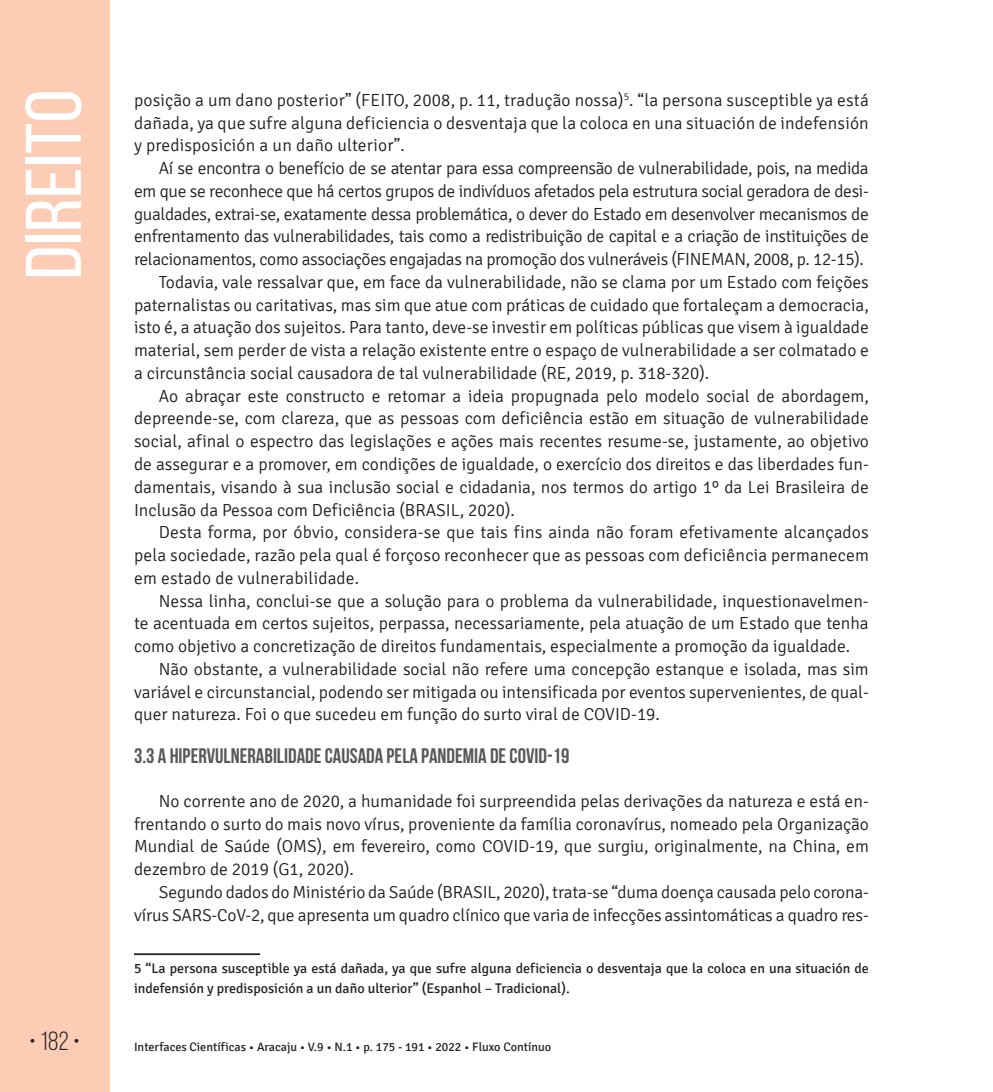
<style>
.page{position:relative;width:993px;height:1092px;background:#fff}
.page>*{position:absolute;margin:0;border:0;box-sizing:border-box;transform-origin:0 0}
.t1{font:78.75px "Bebas Neue";color:#fff;scale:1.09 1}
.t2{font:26.25px "Bebas Neue";color:#231f20}
.t3{font:700 21px "Bebas Neue";color:#57585a}
.t4{font:300 17.5px/22.8px "Signika";color:#231f20;text-align:justify}
.t5{font:300 17.5px "Signika";letter-spacing:-.02em;color:#231f20}
.t6{font:14px/19.2px "Signika";color:#231f20}
.t7{font:12.25px "Signika";color:#231f20}
</style>
<div class="page">
<div style="left:0;top:0;width:109px;height:1091px;background:#fcccb5"></div>
<hr style="left:134px;top:953px;width:126px;height:2px;background:#231f20">
<h1 class="t1" style="left:11px;top:279px;width:176px;rotate:-90deg">Direito</h1>
<p class="t4" style="left:134px;top:89px;width:736px">posição a um dano posterior” (FEITO, 2008, p. 11, tradução nossa)<sup>5</sup>. “la persona susceptible ya está dañada, ya que sufre alguna deficiencia o desventaja que la coloca en una situación de indefensión y predisposición a un daño ulterior”.</p>
<p class="t5" style="left:159px;top:159px;width:711px">Aí se encontra o benefício de se atentar para essa compreensão de vulnerabilidade, pois, na medida</p>
<p class="t5" style="left:134px;top:181px;width:736px">em que se reconhece que há certos grupos de indivíduos afetados pela estrutura social geradora de desi-</p>
<p class="t5" style="left:134px;top:204px;width:736px">gualdades, extrai-se, exatamente dessa problemática, o dever do Estado em desenvolver mecanismos de</p>
<p class="t5" style="left:134px;top:227px;width:736px">enfrentamento das vulnerabilidades, tais como a redistribuição de capital e a criação de instituições de</p>
<p class="t5" style="left:134px;top:250px;width:731px">relacionamentos, como associações engajadas na promoção dos vulneráveis (FINEMAN, 2008, p. 12-15).</p>
<p class="t4" style="left:159px;top:271px;width:711px">Todavia, vale ressalvar que, em face da vulnerabilidade, não se clama por um Estado com feições</p>
<p class="t4" style="left:134px;top:294px;width:736px">paternalistas ou caritativas, mas sim que atue com práticas de cuidado que fortaleçam a democracia,</p>
<p class="t4" style="left:134px;top:316px;width:736px">isto é, a atuação dos sujeitos. Para tanto, deve-se investir em políticas públicas que visem à igualdade</p>
<p class="t4" style="left:134px;top:339px;width:736px">material, sem perder de vista a relação existente entre o espaço de vulnerabilidade a ser colmatado e</p>
<p class="t4" style="left:134px;top:362px;width:576px">a circunstância social causadora de tal vulnerabilidade (RE, 2019, p. 318-320).</p>
<p class="t4" style="left:159px;top:385px;width:711px">Ao abraçar este constructo e retomar a ideia propugnada pelo modelo social de abordagem,</p>
<p class="t4" style="left:134px;top:407px;width:736px">depreende-se, com clareza, que as pessoas com deficiência estão em situação de vulnerabilidade</p>
<p class="t4" style="left:134px;top:430px;width:736px">social, afinal o espectro das legislações e ações mais recentes resume-se, justamente, ao objetivo</p>
<p class="t4" style="left:134px;top:453px;width:736px">de assegurar e a promover, em condições de igualdade, o exercício dos direitos e das liberdades fun-</p>
<p class="t4" style="left:134px;top:476px;width:736px">damentais, visando à sua inclusão social e cidadania, nos termos do artigo 1º da Lei Brasileira de</p>
<p class="t4" style="left:134px;top:498px;width:382px">Inclusão da Pessoa com Deficiência (BRASIL, 2020).</p>
<p class="t4" style="left:159px;top:521px;width:711px">Desta forma, por óbvio, considera-se que tais fins ainda não foram efetivamente alcançados</p>
<p class="t4" style="left:134px;top:544px;width:736px">pela sociedade, razão pela qual é forçoso reconhecer que as pessoas com deficiência permanecem</p>
<p class="t4" style="left:134px;top:567px;width:227px">em estado de vulnerabilidade.</p>
<p class="t4" style="left:159px;top:589px;width:711px">Nessa linha, conclui-se que a solução para o problema da vulnerabilidade, inquestionavelmen-</p>
<p class="t4" style="left:134px;top:612px;width:736px">te acentuada em certos sujeitos, perpassa, necessariamente, pela atuação de um Estado que tenha</p>
<p class="t4" style="left:134px;top:635px;width:717px">como objetivo a concretização de direitos fundamentais, especialmente a promoção da igualdade.</p>
<p class="t4" style="left:159px;top:658px;width:711px">Não obstante, a vulnerabilidade social não refere uma concepção estanque e isolada, mas sim</p>
<p class="t4" style="left:134px;top:680px;width:736px">variável e circunstancial, podendo ser mitigada ou intensificada por eventos supervenientes, de qual-</p>
<p class="t4" style="left:134px;top:703px;width:527px">quer natureza. Foi o que sucedeu em função do surto viral de COVID-19.</p>
<p class="t3" style="left:134px;top:744px;width:436px">3.3 A HIPERVULNERABILIDADE CAUSADA PELA PANDEMIA DE COVID-19</p>
<p class="t4" style="left:134px;top:789px;width:736px;text-indent:25px">No corrente ano de 2020, a humanidade foi surpreendida pelas derivações da natureza e está en&shy;frentando o surto do mais novo vírus, proveniente da família coronavírus, nomeado pela Organização Mundial de Saúde (OMS), em fevereiro, como COVID-19, que surgiu, originalmente, na China, em dezembro de 2019 (G1, 2020).</p>
<p class="t4" style="left:134px;top:880px;width:736px;text-align:right">Segundo dados do Ministério da Saúde (BRASIL, 2020), trata-se “duma doença causada pelo corona&shy;vírus SARS-CoV-2, que apresenta um quadro clínico que varia de infecções assintomáticas a quadro res-</p>
<p class="t6" style="left:134px;top:959px;width:736px">5 “La persona susceptible ya está dañada, ya que sufre alguna deficiencia o desventaja que la coloca en una situación de indefensión y predisposición a un daño ulterior” (Espanhol – Tradicional).</p>
<h2 class="t2" style="left:29px;top:1026px;width:52px">• 182 •</h2>
<p class="t7" style="left:134px;top:1040px;width:418px">Interfaces Científicas • Aracaju • V.9 • N.1 • p. 175 - 191 • 2022 • Fluxo Contínuo</p>
</div>
